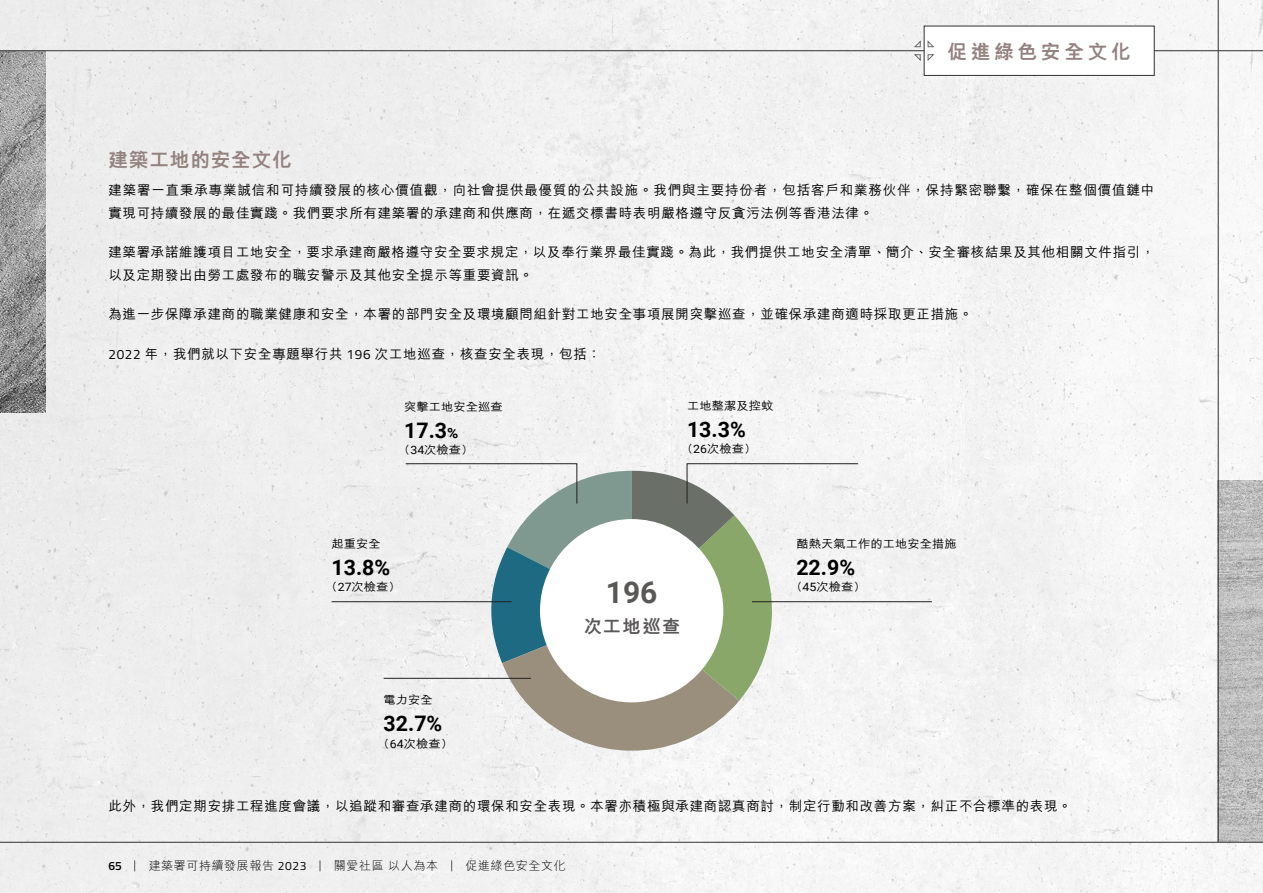
<style>
.page{position:relative;width:1263px;height:893px;background:#f1f1f1}
.page>*{position:absolute;margin:0;border:0;box-sizing:border-box;transform-origin:0 0}
.t1{font:700 30px "Roboto";color:#5a5757}
.t2{font:700 21.3px "Roboto";color:#000}
.Title_L3__H2{font:800 19.5px "M Hei HK";letter-spacing:.05em;color:#93827f}
.Title_L1__H{font:800 19.5px "M Hei HK";letter-spacing:.2em;color:#93827f}
.t3{font:800 18px "M Hei HK";letter-spacing:.1em;color:#5a5757}
.Paragraph_Style_1__P{font:500 13.5px/22.5px "M Hei HK";letter-spacing:.05em;color:#000}
.Title_L1__H-2{font:300 12px "M Hei HK";letter-spacing:.05em;color:#000}
.t4{font:500 11.4px "M Hei HK";color:#000;scale:1.08 1}
.s1{font-family:"Titillium Web";font-weight:400}
.s2{font-size:14.1px}
.s3{font-family:"Roboto";font-weight:400}
.s4{font-family:"Titillium Web";font-weight:600}
</style>
<div class="page">
<img style="left:1219px;top:480px;width:44px;height:362px">
<img style="left:0;top:51px;width:45px;height:361px">
<hr style="left:1218px;top:0;width:1px;height:842px;background:#323130">
<hr style="left:384px;top:678px;width:147px;height:1px;background:#231f20">
<hr style="left:332px;top:601px;width:179px;height:1px;background:#231f20">
<hr style="left:752px;top:601px;width:180px;height:1px;background:#231f20">
<svg style="left:405px;top:463px;width:454px;height:305px"></svg>
<hr style="left:0;top:50px;width:1263px;height:1px;background:#323130">
<div style="left:924px;top:26px;width:230px;height:50px;background:#fff;border:1px solid #323130"></div>
<svg style="left:913px;top:40px;width:22px;height:22px"></svg>
<hr style="left:0;top:842px;width:1263px;height:1px;background:#323130">
<p class="Title_L1__H" style="left:947px;top:42px;width:185px">促進綠色安全文化</p>
<h2 class="Title_L3__H2" style="left:108px;top:150px;width:185px">建築工地的安全文化</h2>
<p class="Paragraph_Style_1__P" style="left:108px;top:178px;width:1047px">建築署一直秉承專業誠信和可持續發展的核心價值觀，向社會提供最優質的公共設施。我們與主要持份者，包括客戶和業務伙伴，保持緊密聯繫，確保在整個價值鏈中實現可持續發展的最佳實踐。我們要求所有建築署的承建商和供應商，在遞交標書時表明嚴格遵守反貪污法例等香港法律。</p>
<p class="Paragraph_Style_1__P" style="left:108px;top:240px;width:1047px">建築署承諾維護項目工地安全，要求承建商嚴格遵守安全要求規定，以及奉行業界最佳實踐。為此，我們提供工地安全清單、簡介、安全審核結果及其他相關文件指引，以及定期發出由勞工處發布的職安警示及其他安全提示等重要資訊。</p>
<p class="Paragraph_Style_1__P" style="left:108px;top:302px;width:865px">為進一步保障承建商的職業健康和安全，本署的部門安全及環境顧問組針對工地安全事項展開突擊巡查，並確保承建商適時採取更正措施。</p>
<p class="Paragraph_Style_1__P" style="left:108px;top:341px;width:494px"><span class="s1">2022</span> 年，我們就以下安全專題舉行共 <span class="s1">196</span> 次工地巡查，核查安全表現，包括：</p>
<p class="t4" style="left:404px;top:398px;width:93px">突擊工地安全巡查</p>
<h2 class="t2" style="left:404px;top:415px;width:56px">17.3<span class="s2">%</span></h2>
<p class="t4" style="left:404px;top:442px;width:60px">(<span class="s3">34</span>次檢查)</p>
<p class="t4" style="left:332px;top:535px;width:47px">起重安全</p>
<h2 class="t2" style="left:332px;top:552px;width:60px">13.8%</h2>
<p class="t4" style="left:332px;top:579px;width:60px">(<span class="s3">27</span>次檢查)</p>
<p class="t4" style="left:384px;top:692px;width:47px">電力安全</p>
<h2 class="t2" style="left:384px;top:709px;width:60px">32.7%</h2>
<p class="t4" style="left:384px;top:735px;width:60px">(<span class="s3">64</span>次檢查)</p>
<p class="t4" style="left:687px;top:397px;width:81px">工地整潔及控蚊</p>
<h2 class="t2" style="left:687px;top:414px;width:60px">13.3%</h2>
<p class="t4" style="left:687px;top:441px;width:60px">(<span class="s3">26</span>次檢查)</p>
<h1 class="t1" style="left:606px;top:572px;width:53px">196</h1>
<h3 class="t3" style="left:583px;top:618px;width:99px">次工地巡查</h3>
<p class="t4" style="left:796px;top:535px;width:150px">酷熱天氣工作的工地安全措施</p>
<h2 class="t2" style="left:796px;top:552px;width:60px">22.9%</h2>
<p class="t4" style="left:796px;top:579px;width:60px">(<span class="s3">45</span>次檢查)</p>
<p class="Paragraph_Style_1__P" style="left:108px;top:793px;width:965px">此外，我們定期安排工程進度會議，以追蹤和審查承建商的環保和安全表現。本署亦積極與承建商認真商討，制定行動和改善方案，糾正不合標準的表現。</p>
<p class="Title_L1__H-2" style="left:108px;top:860px;width:459px"><span class="s4">65</span> | 建築署可持續發展報告 <span class="s1">2023</span> | 關愛社區 以人為本 | 促進綠色安全文化</p>
</div>
